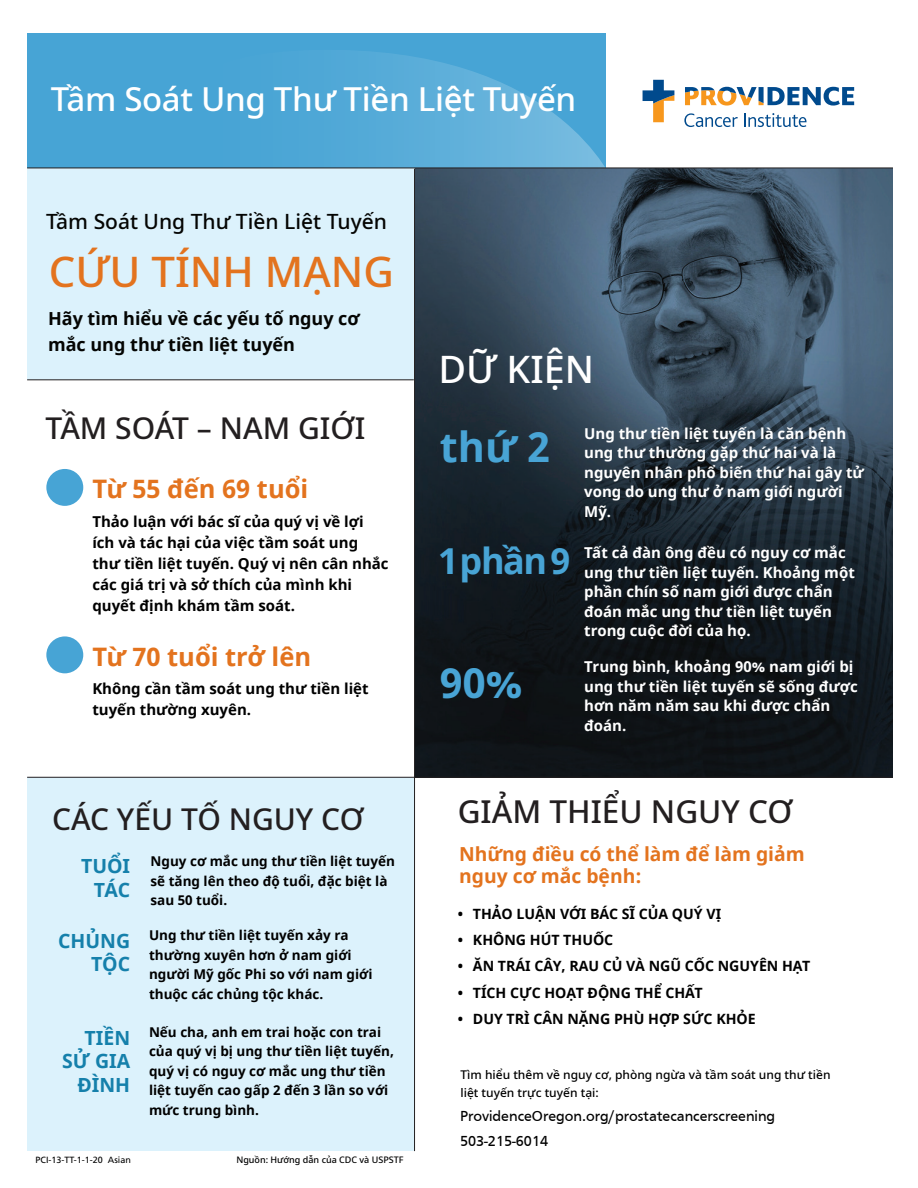
<style>
.page{position:relative;width:918px;height:1188px;background:#fff}
.page>*{position:absolute;margin:0;border:0;box-sizing:border-box;transform-origin:0 0}
.t1{font:500 42px "Noto Sans";color:#e3731e}
.t2{font:700 41.4px "Noto Sans";color:#48a4d5}
.t3{font:500 37.8px "Noto Sans";color:#fff}
.t4{font:700 36px "Noto Sans";color:#48a4d5}
.t5{font:500 33px "Noto Sans";letter-spacing:-.01em;color:#fff}
.t6{font:500 31.5px "Noto Sans";color:#231f20}
.t7{font:500 30px "Noto Sans";color:#231f20}
.t8{font:700 25.5px "Noto Sans";color:#e3731e}
.t9{font:500 21px "Noto Sans";color:#040503}
.t10{font:700 19.5px/23.4px "Noto Sans";color:#1580ab;text-align:right}
.t11{font:700 19.35px/22.5px "Noto Sans";color:#e3731e}
.t12{font:700 18px/25.5px "Noto Sans";color:#040503}
.t13{font:700 15px/19.5px "Noto Sans";color:#fff}
.t14{font:700 15px/21px "Noto Sans";color:#000}
.t15{font:15px "Frutiger";color:#000}
.t16{font:700 14.1px "Noto Sans";color:#000}
.t17{font:700 13.5px/19.5px "Noto Sans";color:#000}
.t18{font:500 12px/18px "Noto Sans";color:#000}
.t19{font:500 9px "Noto Sans";color:#000}
.t20{font:9px "Frutiger LT Pro";color:#000}
</style>
<div class="page">
<div style="left:27px;top:778px;width:388px;height:373px;background:#dcf2fc"></div>
<div style="left:27px;top:34px;width:579px;height:135px;background:#47a4d5"></div>
<svg style="left:171px;top:51px;width:444px;height:118px"></svg>
<img style="left:415px;top:169px;width:478px;height:608px">
<div style="left:27px;top:169px;width:388px;height:211px;background:#dcf2fc"></div>
<svg style="left:643px;top:80px;width:211px;height:47px"></svg>
<hr style="left:414px;top:169px;width:1px;height:982px;background:#231f20">
<hr style="left:27px;top:379px;width:387px;height:1px;background:#231f20">
<div style="left:46px;top:469px;width:37px;height:37px;background:#47a4d5;border-radius:50%"></div>
<hr style="left:27px;top:167px;width:866px;height:1px;background:#231f20">
<hr style="left:27px;top:777px;width:866px;height:1px;background:#231f20">
<div style="left:46px;top:636px;width:37px;height:37px;background:#47a4d5;border-radius:50%"></div>
<p class="t5" style="left:51px;top:76px;width:527px">Tầm Soát Ung Thư Tiền Liệt Tuyến</p>
<p class="t9" style="left:46px;top:207px;width:342px">Tầm Soát Ung Thư Tiền Liệt Tuyến</p>
<p class="t1" style="left:49px;top:242px;width:347px">CỨU TÍNH MẠNG</p>
<p class="t12" style="left:48px;top:307px;width:313px">Hãy tìm hiểu về các yếu tố nguy cơ mắc ung thư tiền liệt tuyến</p>
<p class="t7" style="left:46px;top:407px;width:321px">TẦM SOÁT – NAM GIỚI</p>
<p class="t8" style="left:92px;top:471px;width:218px">Từ 55 đến 69 tuổi</p>
<p class="t14" style="left:92px;top:511px;width:298px">Thảo luận với bác sĩ của quý vị về lợi ích và tác hại của việc tầm soát ung thư tiền liệt tuyến. Quý vị nên cân nhắc các giá trị và sở thích của mình khi quyết định khám tầm soát.</p>
<p class="t8" style="left:92px;top:638px;width:220px">Từ 70 tuổi trở lên</p>
<p class="t14" style="left:92px;top:679px;width:278px">Không cần tầm soát ung thư tiền liệt tuyến thường xuyên.</p>
<p class="t3" style="left:438px;top:343px;width:157px">DỮ KIỆN</p>
<p class="t2" style="left:440px;top:418px;width:112px">thứ 2</p>
<p class="t13" style="left:584px;top:424px;width:281px">Ung thư tiền liệt tuyến là căn bệnh ung thư thường gặp thứ hai và là nguyên nhân phổ biến thứ hai gây tử vong do ung thư ở nam giới người<br>Mỹ.</p>
<p class="t13" style="left:584px;top:544px;width:272px">Tất cả đàn ông đều có nguy cơ mắc ung thư tiền liệt tuyến. Khoảng một phần chín số nam giới được chẩn đoán mắc ung thư tiền liệt tuyến trong cuộc đời của họ.</p>
<p class="t13" style="left:584px;top:658px;width:275px">Trung bình, khoảng 90% nam giới bị ung thư tiền liệt tuyến sẽ sống được hơn năm năm sau khi được chẩn đoán.</p>
<p class="t4" style="left:438px;top:535px;width:133px">1 phần 9</p>
<p class="t2" style="left:440px;top:653px;width:84px">90%</p>
<p class="t7" style="left:52px;top:798px;width:313px">CÁC YẾU TỐ NGUY CƠ</p>
<p class="t6" style="left:458px;top:790px;width:336px">GIẢM THIỂU NGUY CƠ</p>
<p class="t10" style="left:81px;top:855px;width:51px">TUỔI<br>TÁC</p>
<p class="t10" style="left:58px;top:929px;width:74px">CHỦNG<br>TỘC</p>
<p class="t10" style="left:62px;top:1026px;width:70px">TIỀN<br>SỬ GIA<br>ĐÌNH</p>
<p class="t17" style="left:151px;top:852px;width:246px">Nguy cơ mắc ung thư tiền liệt tuyến sẽ tăng lên theo độ tuổi, đặc biệt là sau 50 tuổi.</p>
<p class="t17" style="left:149px;top:926px;width:225px">Ung thư tiền liệt tuyến xảy ra thường xuyên hơn ở nam giới người Mỹ gốc Phi so với nam giới thuộc các chủng tộc khác.</p>
<p class="t17" style="left:149px;top:1022px;width:246px">Nếu cha, anh em trai hoặc con trai của quý vị bị ung thư tiền liệt tuyến, quý vị có nguy cơ mắc ung thư tiền liệt tuyến cao gấp 2 đến 3 lần so với mức trung bình.</p>
<p class="t20" style="left:36px;top:1154px;width:97px">PCI-13-TT-1-1-20 Asian</p>
<p class="t19" style="left:236px;top:1153px;width:169px">Nguồn: Hướng dẫn của CDC và USPSTF</p>
<p class="t11" style="left:459px;top:843px;width:347px">Những điều có thể làm để làm giảm nguy cơ mắc bệnh:</p>
<p class="t16" style="left:458px;top:904px;width:265px">• THẢO LUẬN VỚI BÁC SĨ CỦA QUÝ VỊ</p>
<p class="t16" style="left:458px;top:930px;width:157px">• KHÔNG HÚT THUỐC</p>
<p class="t16" style="left:458px;top:956px;width:354px">• ĂN TRÁI CÂY, RAU CỦ VÀ NGŨ CỐC NGUYÊN HẠT</p>
<p class="t16" style="left:458px;top:983px;width:246px">• TÍCH CỰC HOẠT ĐỘNG THỂ CHẤT</p>
<p class="t16" style="left:458px;top:1009px;width:299px">• DUY TRÌ CÂN NẶNG PHÙ HỢP SỨC KHỎE</p>
<p class="t18" style="left:461px;top:1066px;width:372px">Tìm hiểu thêm về nguy cơ, phòng ngừa và tầm soát ung thư tiền liệt tuyến trực tuyến tại:</p>
<p class="t15" style="left:460px;top:1108px;width:317px">ProvidenceOregon.org/prostatecancerscreening</p>
<p class="t15" style="left:460px;top:1133px;width:90px">503-215-6014</p>
</div>
